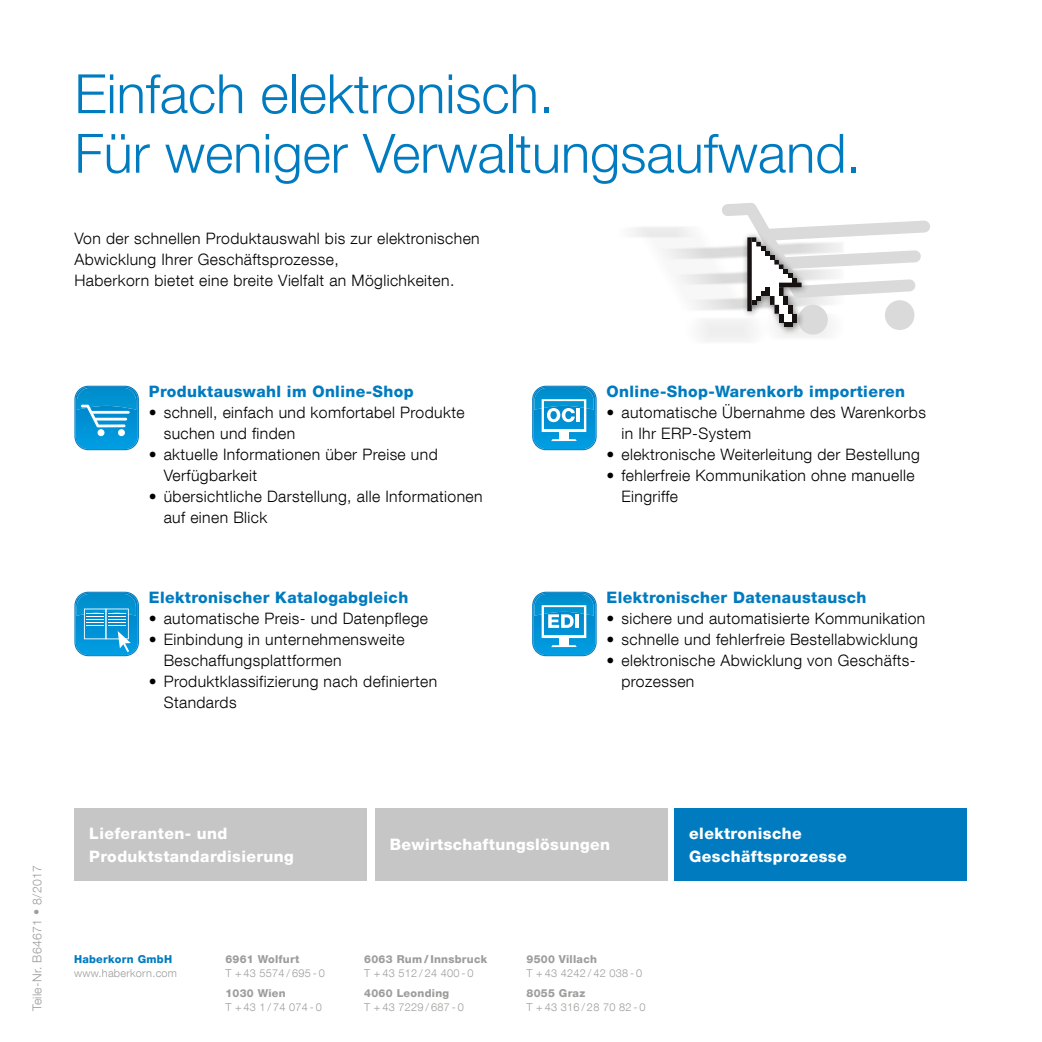
<style>
.page{position:relative;width:1042px;height:1042px;background:#fff}
.page>*{position:absolute;margin:0;border:0;box-sizing:border-box;transform-origin:0 0}
.t1{font:300 54.25px/59.5px "Helvetica Neue LT Com";color:#007bc0}
.t2{font:300 15.75px/21px "Helvetica Neue LT Com";letter-spacing:.025em;color:#000}
.t3{font:800 15.75px "Helvetica Neue LT Com";letter-spacing:.025em;color:#007bc0}
.t4{font:800 15.75px/22.8px "Helvetica Neue LT Com";letter-spacing:.025em;color:#fff}
.t5{font:300 12.25px "Helvetica Neue LT Com";letter-spacing:.025em;color:#9d9d9c}
.t6{font:300 10.85px "Helvetica Neue LT Com";letter-spacing:.025em;color:#9d9d9c}
.t7{font:800 10.85px "Helvetica Neue LT Com";letter-spacing:.025em;color:#9d9d9c}
.t8{font:800 10.85px "Helvetica Neue LT Com";letter-spacing:.025em;color:#007bc0}
</style>
<div class="page">
<div style="left:798px;top:304px;width:30px;height:31px;background:#dadada;border-radius:50%"></div>
<div style="left:884px;top:300px;width:31px;height:30px;background:#dadada;border-radius:50%"></div>
<svg style="left:74px;top:386px;width:65px;height:64px;background:#1f9dd8"></svg>
<hr style="left:94px;top:418px;width:33px;height:2px;background:#fff">
<hr style="left:90px;top:411px;width:40px;height:3px;background:#fff">
<svg style="left:74px;top:592px;width:65px;height:64px;background:#2aa2da"></svg>
<svg style="left:532px;top:386px;width:65px;height:64px"></svg>
<hr style="left:576px;top:408px;width:4px;height:14px;background:#fff">
<svg style="left:532px;top:592px;width:65px;height:64px"></svg>
<hr style="left:575px;top:614px;width:4px;height:14px;background:#fff">
<div style="left:741px;top:232px;width:68px;height:103px;background:#000;opacity:.5"></div>
<div style="left:783px;top:322px;width:9px;height:5px;background:#171212"></div>
<svg style="left:722px;top:203px;width:208px;height:122px"></svg>
<div style="left:74px;top:809px;width:293px;height:72px;background:#c6c6c6"></div>
<div style="left:375px;top:809px;width:292px;height:72px;background:#c6c6c6"></div>
<div style="left:674px;top:809px;width:293px;height:72px;background:#007bc0"></div>
<h1 class="t1" style="left:74px;top:63px;width:788px">Einfach elektronisch.<br>Für weniger Verwaltungsaufwand.</h1>
<p class="t2" style="left:74px;top:228px;width:407px">Von der schnellen Produktauswahl bis zur elektronischen<br>Abwicklung Ihrer Geschäftsprozesse,<br>Haberkorn bietet eine breite Vielfalt an Möglichkeiten.</p>
<p class="t3" style="left:149px;top:382px;width:266px">Produktauswahl im Online-Shop</p>
<p class="t2" style="left:164px;top:401px;width:302px;text-indent:-15px">• schnell, einfach und komfortabel Produkte suchen und finden</p>
<p class="t2" style="left:164px;top:443px;width:275px;text-indent:-15px">• aktuelle Informationen über Preise und<br>Verfügbarkeit</p>
<p class="t2" style="left:164px;top:485px;width:320px;text-indent:-15px">• übersichtliche Darstellung, alle Informationen auf einen Blick</p>
<p class="t3" style="left:149px;top:588px;width:261px">Elektronischer Katalogabgleich</p>
<p class="t2" style="left:149px;top:607px;width:281px">• automatische Preis- und Datenpflege</p>
<p class="t2" style="left:164px;top:628px;width:242px;text-indent:-15px">• Einbindung in unternehmensweite<br>Beschaffungsplattformen</p>
<p class="t2" style="left:164px;top:670px;width:275px;text-indent:-15px">• Produktklassifizierung nach definierten<br>Standards</p>
<p class="t3" style="left:606px;top:382px;width:300px">Online-Shop-Warenkorb importieren</p>
<p class="t2" style="left:621px;top:401px;width:306px;text-indent:-15px">• automatische Übernahme des Warenkorbs in Ihr ERP-System</p>
<p class="t2" style="left:606px;top:443px;width:315px">• elektronische Weiterleitung der Bestellung</p>
<p class="t2" style="left:621px;top:464px;width:294px;text-indent:-15px">• fehlerfreie Kommunikation ohne manuelle<br>Eingriffe</p>
<p class="t3" style="left:606px;top:588px;width:261px">Elektronischer Datenaustausch</p>
<p class="t2" style="left:606px;top:607px;width:320px">• sichere und automatisierte Kommunikation</p>
<p class="t2" style="left:606px;top:628px;width:313px">• schnelle und fehlerfreie Bestellabwicklung</p>
<p class="t2" style="left:621px;top:649px;width:296px;text-indent:-15px">• elektronische Abwicklung von Geschäfts&shy;prozessen</p>
<p class="t5" style="left:30px;top:1011px;width:148px;rotate:-90deg">Teile-Nr. B64671 • 8/2017</p>
<p class="t4" style="left:89px;top:822px;width:206px">Lieferanten- und<br>Produktstandardisierung</p>
<p class="t4" style="left:390px;top:833px;width:222px">Bewirtschaftungslösungen</p>
<p class="t4" style="left:689px;top:822px;width:159px">elektronische<br>Geschäftsprozesse</p>
<p class="t8" style="left:74px;top:953px;width:100px">Haberkorn GmbH</p>
<p class="t6" style="left:74px;top:967px;width:105px">www.haberkorn.com</p>
<p class="t7" style="left:225px;top:953px;width:75px">6961 Wolfurt</p>
<p class="t6" style="left:225px;top:967px;width:101px">T + 43 5574 / 695 - 0</p>
<p class="t7" style="left:225px;top:987px;width:62px">1030 Wien</p>
<p class="t6" style="left:225px;top:1001px;width:98px">T +43 1/74 074-0</p>
<p class="t7" style="left:364px;top:953px;width:125px">6063 Rum / Innsbruck</p>
<p class="t6" style="left:364px;top:966px;width:111px">T + 43 512 / 24 400 - 0</p>
<p class="t7" style="left:364px;top:987px;width:86px">4060 Leonding</p>
<p class="t6" style="left:364px;top:1000px;width:101px">T + 43 7229 / 687 - 0</p>
<p class="t7" style="left:526px;top:953px;width:72px">9500 Villach</p>
<p class="t6" style="left:526px;top:967px;width:117px">T + 43 4242 / 42 038 - 0</p>
<p class="t7" style="left:526px;top:987px;width:60px">8055 Graz</p>
<p class="t6" style="left:526px;top:1001px;width:120px">T + 43 316 / 28 70 82 - 0</p>
</div>
